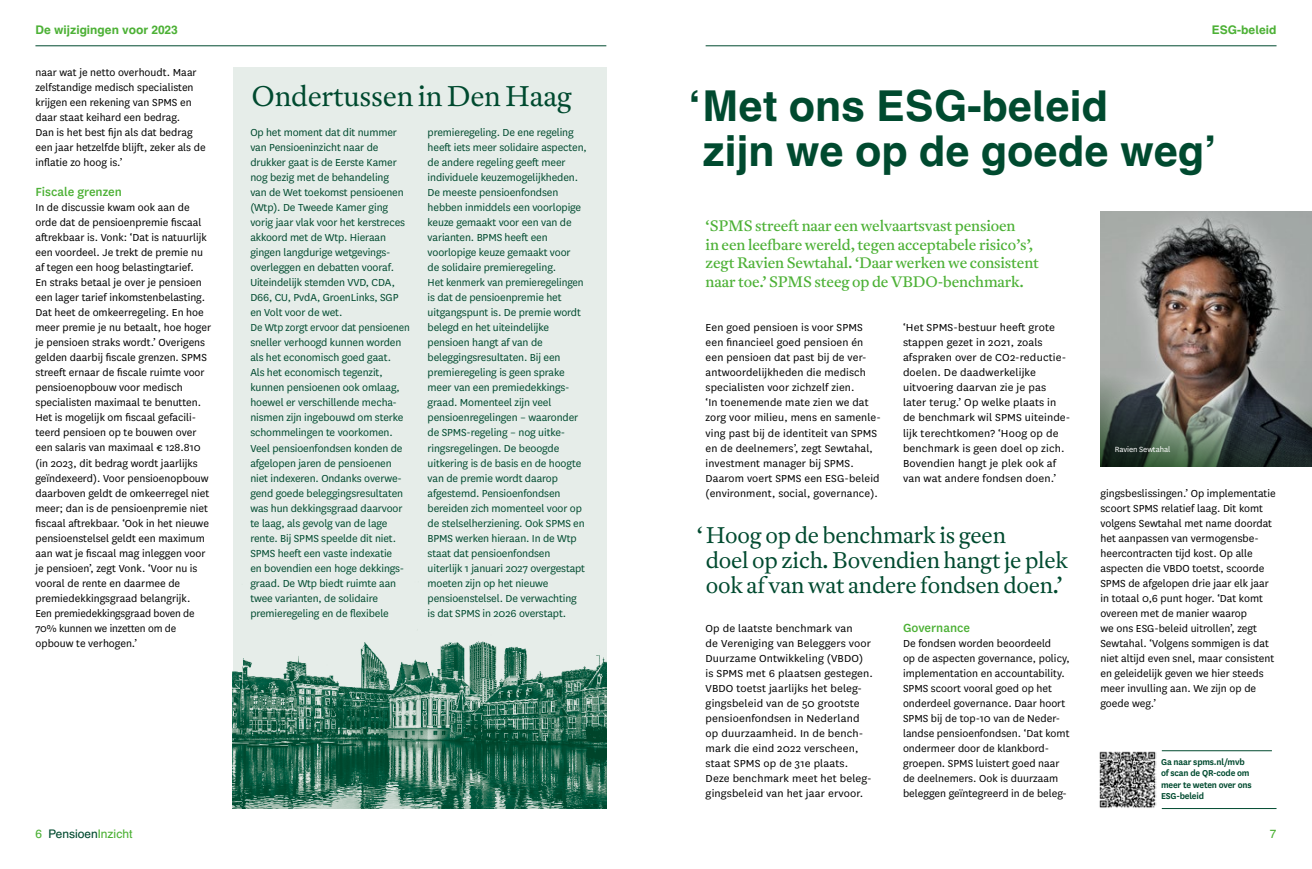
<style>
.page{position:relative;width:1312px;height:869px;background:#fff}
.page>*{position:absolute;margin:0;border:0;box-sizing:border-box;transform-origin:0 0}
.t1{font:700 42.5px/45px "Schulbuch Nord OT";color:#004a2f}
.t2{font:300 28.25px "Antwerp";letter-spacing:-.01em;color:#004a2f}
.t3{font:300 22.5px/25px "Antwerp";letter-spacing:-.01em;color:#004a2f}
.t4{font:15px/18.6px "Antwerp";letter-spacing:-.01em;color:#4db136}
.t5{font:500 13.75px "National";color:#4db136}
.t6{font:11.88px/15px "National";color:#000}
.t7{font:11.88px/15px "National";letter-spacing:-.01em;color:#004a2f}
.t8{font:11.88px/15px "National";color:#000;scale:1.04 1}
.t9{font:700 11.88px "Schulbuch Nord OT";color:#4db136}
.t10{font:11.88px "Schulbuch Nord OT";color:#4db136}
.t11{font:600 10px/11.2px "National";letter-spacing:-.02em;color:#004a2f}
.t12{font:8.75px "National";letter-spacing:-.01em;color:#fff}
.s1{color:#004a2f}
</style>
<div class="page">
<div style="left:233px;top:68px;width:373px;height:740px;background:#e6ede9"></div>
<img style="left:233px;top:641px;width:373px;height:167px">
<img style="left:1100px;top:211px;width:211px;height:150px">
<svg style="left:1100px;top:361px;width:211px;height:105px;background:#5a605b"></svg>
<hr style="left:1161px;top:808px;width:115px;height:1px;background:#004a2f">
<hr style="left:1161px;top:750px;width:110px;height:1px;background:#004a2f">
<img style="left:1099px;top:751px;width:56px;height:56px">
<hr style="left:705px;top:46px;width:571px;height:1px;background:#004a2f">
<hr style="left:35px;top:46px;width:571px;height:1px;background:#004a2f">
<p class="t9" style="left:35px;top:22px;width:144px">De wijzigingen voor 2023</p>
<p class="t6" style="left:35px;top:64px;width:172px">naar wat je netto overhoudt. Maar zelfstandige medisch specialisten krijgen een rekening van SPMS en daar staat keihard een bedrag.<br>Dan is het best fijn als dat bedrag een jaar hetzelfde blijft, zeker als de inflatie zo hoog is.’</p>
<p class="t5" style="left:35px;top:183px;width:88px">Fiscale grenzen</p>
<p class="t6" style="left:35px;top:199px;width:177px">In de discussie kwam ook aan de orde dat de pensioenpremie fiscaal aftrekbaar is. Vonk: ‘Dat is natuurlijk een voordeel. Je trekt de premie nu af tegen een hoog belastingtarief.<br>En straks betaal je over je pensioen een lager tarief inkomstenbelasting.<br>Dat heet de omkeerregeling. En hoe meer premie je nu betaalt, hoe hoger je pensioen straks wordt.’ Overigens gelden daarbij fiscale grenzen. SPMS streeft ernaar de fiscale ruimte voor pensioenopbouw voor medisch specialisten maximaal te benutten.<br>Het is mogelijk om fiscaal gefacili&shy;teerd pensioen op te bouwen over een salaris van maximaal € 128.810 (in 2023, dit bedrag wordt jaarlijks geïndexeerd). Voor pensioenopbouw daarboven geldt de omkeerregel niet meer; dan is de pensioenpremie niet fiscaal aftrekbaar. ‘Ook in het nieuwe pensioenstelsel geldt een maximum aan wat je fiscaal mag inleggen voor je pensioen’, zegt Vonk. ‘Voor nu is vooral de rente en daarmee de premiedekkingsgraad belangrijk.<br>Een premiedekkingsgraad boven de 70% kunnen we inzetten om de opbouw te verhogen.’</p>
<h2 class="t2" style="left:251px;top:77px;width:322px">Ondertussen in Den Haag</h2>
<p class="t7" style="left:250px;top:124px;width:161px">Op het moment dat dit nummer van Pensioeninzicht naar de drukker gaat is de Eerste Kamer nog bezig met de behandeling<br>van de Wet toekomst pensioenen (Wtp). De Tweede Kamer ging vorig jaar vlak voor het kerstreces akkoord met de Wtp. Hieraan gingen langdurige wetgevings&shy;overleggen en debatten vooraf.<br>Uiteindelijk stemden VVD, CDA,<br>D66, CU, PvdA, GroenLinks, SGP en Volt voor de wet.<br>De Wtp zorgt ervoor dat pensioenen sneller verhoogd kunnen worden als het economisch goed gaat.<br>Als het economisch tegenzit, kunnen pensioenen ook omlaag, hoewel er verschillende mecha&shy;nismen zijn ingebouwd om sterke schommelingen te voorkomen.<br>Veel pensioenfondsen konden de afgelopen jaren de pensioenen niet indexeren. Ondanks overwe&shy;gend goede beleggingsresultaten was hun dekkingsgraad daarvoor te laag, als gevolg van de lage rente. Bij SPMS speelde dit niet.<br>SPMS heeft een vaste indexatie<br>en bovendien een hoge dekkings&shy;graad. De Wtp biedt ruimte aan twee varianten, de solidaire premieregeling en de flexibele</p>
<p class="t7" style="left:427px;top:124px;width:161px">premieregeling. De ene regeling heeft iets meer solidaire aspecten, de andere regeling geeft meer individuele keuzemogelijkheden.<br>De meeste pensioenfondsen hebben inmiddels een voorlopige keuze gemaakt voor een van de varianten. BPMS heeft een voorlopige keuze gemaakt voor<br>de solidaire premieregeling.<br>Het kenmerk van premieregelingen is dat de pensioenpremie het uitgangspunt is. De premie wordt belegd en het uiteindelijke pensioen hangt af van de beleggingsresultaten. Bij een premieregeling is geen sprake meer van een premiedekkings&shy;graad. Momenteel zijn veel pensioenregelingen – waaronder de SPMS-regeling – nog uitke&shy;ringsregelingen. De beoogde uitkering is de basis en de hoogte van de premie wordt daarop afgestemd. Pensioenfondsen bereiden zich momenteel voor op de stelselherziening. Ook SPMS en<br>BPMS werken hieraan. In de Wtp staat dat pensioenfondsen uiterlijk 1 januari 2027 overgestapt moeten zijn op het nieuwe pensioenstelsel. De verwachting is dat SPMS in 2026 overstapt.</p>
<p class="t9" style="left:1211px;top:22px;width:66px">ESG-beleid</p>
<h1 class="t1" style="left:702px;top:85px;width:515px;text-indent:-14px">‘Met ons ESG-beleid<br>zijn we op de goede weg’</h1>
<p class="t4" style="left:705px;top:216px;width:335px">‘SPMS streeft naar een welvaartsvast pensioen<br>in een leefbare wereld, tegen acceptabele risico’s’, zegt Ravien Sewtahal. ‘Daar werken we consistent naar toe.’ SPMS steeg op de VBDO-benchmark.</p>
<p class="t6" style="left:705px;top:319px;width:177px">Een goed pensioen is voor SPMS een financieel goed pensioen én een pensioen dat past bij de ver&shy;antwoordelijkheden die medisch specialisten voor zichzelf zien.<br>‘In toenemende mate zien we dat zorg voor milieu, mens en samenle&shy;ving past bij de identiteit van SPMS en de deelnemers’, zegt Sewtahal, investment manager bij SPMS.<br>Daarom voert SPMS een ESG-beleid (environment, social, governance).</p>
<p class="t8" style="left:902px;top:319px;width:162px">‘Het SPMS-bestuur heeft grote stappen gezet in 2021, zoals afspraken over de CO2-reductie&shy;doelen. De daadwerkelijke uitvoering daarvan zie je pas later terug.’ Op welke plaats in de benchmark wil SPMS uiteinde&shy;lijk terechtkomen? ‘Hoog op de benchmark is geen doel op zich.<br>Bovendien hangt je plek ook af van wat andere fondsen doen.’</p>
<h3 class="t3" style="left:705px;top:522px;width:364px;text-indent:-9px">‘Hoog op de benchmark is geen<br>doel op zich. Bovendien hangt je plek ook af van wat andere fondsen doen.’</h3>
<p class="t8" style="left:705px;top:619px;width:162px">Op de laatste benchmark van<br>de Vereniging van Beleggers voor<br>Duurzame Ontwikkeling (VBDO) is SPMS met 6 plaatsen gestegen.<br>VBDO toetst jaarlijks het beleg&shy;gingsbeleid van de 50 grootste pensioenfondsen in Nederland op duurzaamheid. In de bench&shy;mark die eind 2022 verscheen, staat SPMS op de 31e plaats.<br>Deze benchmark meet het beleg&shy;gingsbeleid van het jaar ervoor.</p>
<p class="t5" style="left:902px;top:618px;width:69px">Governance</p>
<p class="t6" style="left:902px;top:634px;width:168px">De fondsen worden beoordeeld<br>op de aspecten governance, policy, implementation en accountability.<br>SPMS scoort vooral goed op het onderdeel governance. Daar hoort<br>SPMS bij de top-10 van de Neder&shy;landse pensioenfondsen. ‘Dat komt ondermeer door de klankbord&shy;groepen. SPMS luistert goed naar de deelnemers. Ook is duurzaam beleggen geïntegreerd in de beleg-</p>
<p class="t12" style="left:1114px;top:443px;width:57px">Ravien Sewtahal</p>
<p class="t6" style="left:1100px;top:484px;width:177px">gingsbeslissingen.’ Op implementatie scoort SPMS relatief laag. Dit komt volgens Sewtahal met name doordat het aanpassen van vermogensbe&shy;heercontracten tijd kost. Op alle aspecten die VBDO toetst, scoorde SPMS de afgelopen drie jaar elk jaar in totaal 0,6 punt hoger. ‘Dat komt overeen met de manier waarop<br>we ons ESG-beleid uitrollen’, zegt Sewtahal. ‘Volgens sommigen is dat niet altijd even snel, maar consistent en geleidelijk geven we hier steeds meer invulling aan. We zijn op de goede weg.’</p>
<p class="t11" style="left:1160px;top:755px;width:92px">Ga naar spms.nl/mvb of scan de QR-code om meer te weten over ons<br>ESG-beleid</p>
<p class="t10" style="left:35px;top:825px;width:99px">6 <span class="s1">Pensioen</span>Inzicht</p>
<p class="t10" style="left:1269px;top:825px;width:8px">7</p>
</div>
